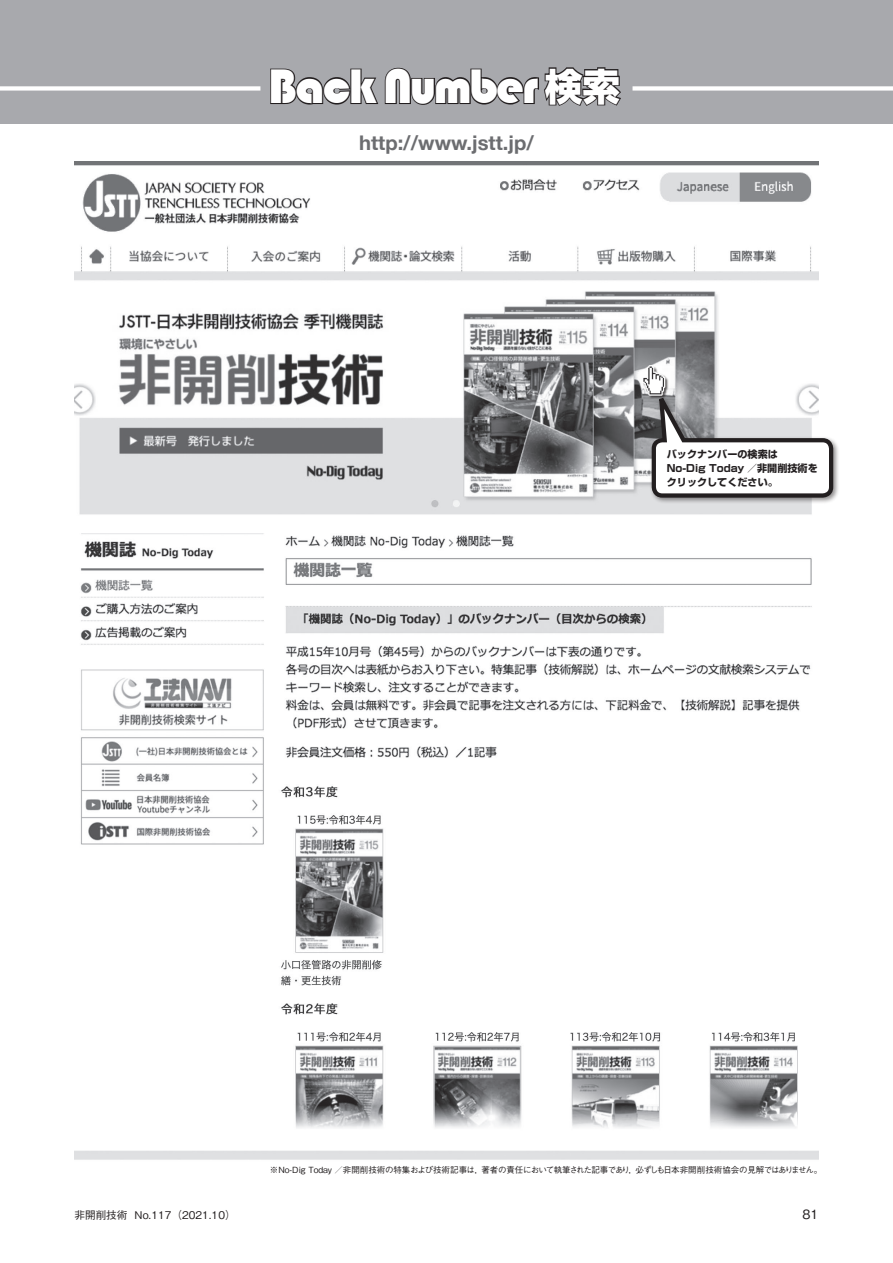
<style>
.page{position:relative;width:893px;height:1263px;background:#fff}
.page>*{position:absolute;margin:0;border:0;box-sizing:border-box;transform-origin:0 0}
.no-dig_キャプション{font:49.95px "Bauhaus 93";letter-spacing:-.04em;color:#fff}
.t1{font:700 20.25px "Helvetica Neue";color:#6c6d70}
.t2{font:500 12.75px "Gothic BBB Pro";color:#231f20}
.t3{font:500 10.65px "Gothic BBB Pro";color:#231f20}
.no-dig_本文{font:700 10.05px "Shin Go Pro";color:#231f20}
.t4{font:500 8.55px "Gothic BBB Pro";letter-spacing:-.03em;color:#231f20}
.s1{font-family:"Shin Go Pro";font-weight:800;font-size:37.8px}
</style>
<div class="page">
<div style="left:0;top:0;width:893px;height:123px;background:#a8a9ad"></div>
<svg style="left:270px;top:67px;width:351px;height:39px"></svg>
<img style="left:74px;top:161px;width:745px;height:999px">
<div style="left:0;top:86px;width:260px;height:5px;background:#fff"></div>
<div style="left:632px;top:86px;width:261px;height:5px;background:#fff"></div>
<div style="left:643px;top:366px;width:26px;height:33px;background:#231f20;opacity:.75"></div>
<img style="left:640px;top:366px;width:30px;height:29px">
<div style="left:649px;top:396px;width:191px;height:108px;background:#231f20;opacity:.5"></div>
<svg style="left:650px;top:379px;width:185px;height:121px"></svg>
<p class="no-dig_キャプション" style="left:268px;top:58px;width:354px">Back Number <span class="s1">検索</span></p>
<p class="t1" style="left:359px;top:124px;width:176px">http://www.jstt.jp/</p>
<p class="no-dig_本文" style="left:667px;top:446px;width:113px">バックナンバーの検索は</p>
<p class="no-dig_本文" style="left:667px;top:460px;width:152px">No-Dig Today ／非開削技術を</p>
<p class="no-dig_本文" style="left:667px;top:474px;width:113px">クリックしてください。</p>
<p class="t4" style="left:270px;top:1163px;width:554px">※No-Dig Today ／非開削技術の特集および技術記事は，著者の責任において執筆された記事であり，必ずしも日本非開削技術協会の見解ではありません。</p>
<p class="t3" style="left:74px;top:1206px;width:163px">非開削技術 No.117（2021.10）</p>
<p class="t2" style="left:802px;top:1204px;width:18px">81</p>
</div>
